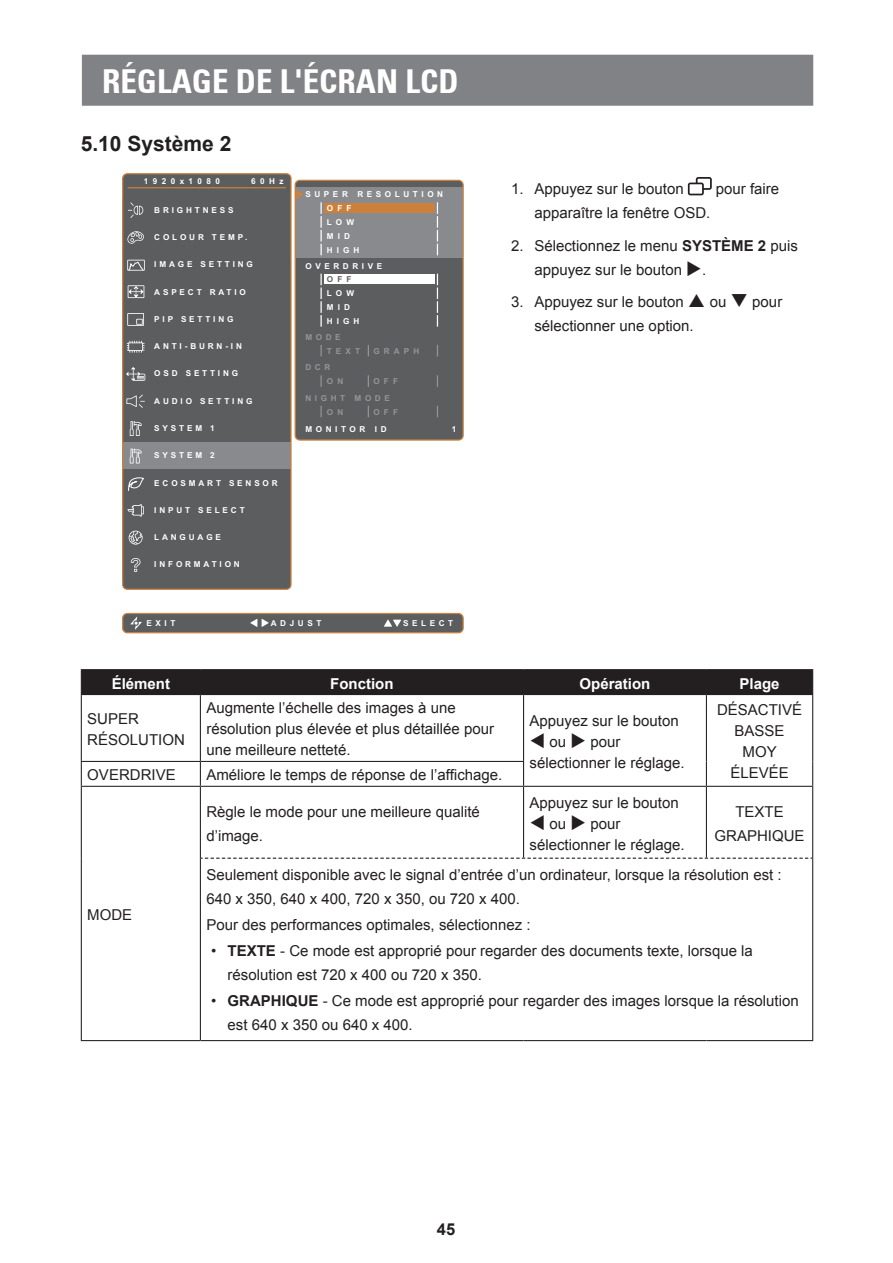
<style>
.page{position:relative;width:893px;height:1263px;background:#fff}
.page>*{position:absolute;margin:0;border:0;box-sizing:border-box;transform-origin:0 0}
.t1{font:700 condensed 33px "Univers 67";color:#fff}
.Head1_NonTOC{font:700 21px "Arial";color:#231f20}
.t2{font:700 16.5px "Arial";color:#231f20}
.Body{font:15px/21px "Arial";color:#231f20}
.Numbered_OSD{font:15px/24px "Arial";color:#231f20}
.Body-2{font:700 15px "Arial";color:#fff}
.t3{font:700 8.1px "Arial";letter-spacing:.35em;color:#fff}
.t4{font:700 8.1px/13.8px "Arial";letter-spacing:.44em;color:#fff}
.t5{font:700 8.1px/13.8px "Arial";letter-spacing:.44em;color:#949598}
.t6{font:700 8.1px/13.8px "Arial";letter-spacing:.5em;color:#fff}
.t7{font:700 8.1px "Arial";letter-spacing:.54em;color:#fff}
.t8{font:700 8.1px/13.8px "Arial";letter-spacing:.47em;color:#949598}
.s1{color:#5b5d5f}
.s2{font-weight:700}
</style>
<div class="page">
<div style="left:82px;top:55px;width:731px;height:51px;background:#808285;border:2px solid #808285"></div>
<div style="left:123px;top:613px;width:340px;height:20px;background:#5b5d5f;border-radius:5px"></div>
<div style="left:122px;top:613px;width:342px;height:20px;border:1px solid #cb813b;border-radius:5px"></div>
<svg style="left:130px;top:617px;width:12px;height:13px"></svg>
<svg style="left:384px;top:620px;width:17px;height:7px"></svg>
<svg style="left:250px;top:619px;width:19px;height:8px"></svg>
<svg style="left:122px;top:173px;width:170px;height:417px;background:#616161"></svg>
<svg style="left:128px;top:202px;width:15px;height:16px"></svg>
<svg style="left:127px;top:231px;width:17px;height:13px"></svg>
<svg style="left:127px;top:504px;width:17px;height:12px"></svg>
<svg style="left:129px;top:531px;width:14px;height:14px"></svg>
<svg style="left:131px;top:558px;width:10px;height:14px"></svg>
<svg style="left:126px;top:367px;width:19px;height:14px"></svg>
<svg style="left:126px;top:395px;width:19px;height:13px"></svg>
<svg style="left:130px;top:448px;width:12px;height:15px"></svg>
<svg style="left:130px;top:421px;width:12px;height:15px"></svg>
<svg style="left:127px;top:313px;width:17px;height:13px"></svg>
<svg style="left:127px;top:341px;width:17px;height:12px"></svg>
<svg style="left:127px;top:260px;width:18px;height:11px"></svg>
<svg style="left:128px;top:285px;width:16px;height:13px"></svg>
<svg style="left:128px;top:476px;width:17px;height:16px"></svg>
<div style="left:295px;top:180px;width:168px;height:260px;background:#5b5d5f;border-radius:5px"></div>
<svg style="left:320px;top:406px;width:2px;height:11px"></svg>
<svg style="left:320px;top:345px;width:2px;height:11px"></svg>
<div style="left:295px;top:187px;width:168px;height:71px;background:#898a8e"></div>
<div style="left:295px;top:180px;width:169px;height:261px;border:1px solid #cb813b;border-radius:5px"></div>
<svg style="left:295px;top:190px;width:9px;height:10px"></svg>
<div style="left:325px;top:203px;width:110px;height:10px;background:#cb813b"></div>
<svg style="left:320px;top:202px;width:2px;height:53px"></svg>
<svg style="left:437px;top:202px;width:1px;height:53px"></svg>
<div style="left:325px;top:274px;width:110px;height:10px;background:#fff"></div>
<svg style="left:320px;top:274px;width:2px;height:53px"></svg>
<svg style="left:437px;top:274px;width:1px;height:53px"></svg>
<svg style="left:320px;top:375px;width:2px;height:12px"></svg>
<svg style="left:368px;top:375px;width:1px;height:12px"></svg>
<svg style="left:437px;top:375px;width:1px;height:12px"></svg>
<svg style="left:688px;top:177px;width:24px;height:18px"></svg>
<hr style="left:81px;top:669px;width:119px;height:1px;background:#231f20">
<hr style="left:200px;top:669px;width:324px;height:1px;background:#231f20">
<hr style="left:524px;top:669px;width:182px;height:1px;background:#231f20">
<hr style="left:706px;top:669px;width:107px;height:1px;background:#231f20">
<div style="left:81px;top:670px;width:732px;height:24px;background:#231f20"></div>
<hr style="left:81px;top:694px;width:119px;height:1px;background:#231f20">
<hr style="left:81px;top:695px;width:1px;height:66px;background:#231f20">
<hr style="left:200px;top:694px;width:324px;height:1px;background:#231f20">
<hr style="left:200px;top:695px;width:1px;height:66px;background:#231f20">
<hr style="left:524px;top:694px;width:182px;height:1px;background:#231f20">
<hr style="left:523px;top:695px;width:1px;height:66px;background:#231f20">
<hr style="left:706px;top:694px;width:107px;height:1px;background:#231f20">
<hr style="left:706px;top:695px;width:1px;height:66px;background:#231f20">
<hr style="left:812px;top:695px;width:1px;height:66px;background:#231f20">
<hr style="left:81px;top:761px;width:119px;height:1px;background:#231f20">
<svg style="left:81px;top:762px;width:1px;height:24px"></svg>
<hr style="left:200px;top:761px;width:324px;height:1px;background:#231f20">
<svg style="left:200px;top:762px;width:1px;height:24px"></svg>
<svg style="left:523px;top:762px;width:1px;height:24px"></svg>
<svg style="left:706px;top:761px;width:1px;height:25px"></svg>
<svg style="left:812px;top:761px;width:1px;height:25px"></svg>
<hr style="left:81px;top:786px;width:119px;height:1px;background:#231f20">
<hr style="left:81px;top:787px;width:1px;height:71px;background:#231f20">
<hr style="left:200px;top:786px;width:324px;height:1px;background:#231f20">
<hr style="left:200px;top:787px;width:1px;height:71px;background:#231f20">
<hr style="left:524px;top:786px;width:182px;height:1px;background:#231f20">
<hr style="left:523px;top:787px;width:1px;height:71px;background:#231f20">
<hr style="left:706px;top:786px;width:107px;height:1px;background:#231f20">
<hr style="left:706px;top:787px;width:1px;height:71px;background:#231f20">
<hr style="left:812px;top:787px;width:1px;height:71px;background:#231f20">
<hr style="left:81px;top:858px;width:1px;height:182px;background:#231f20">
<hr style="left:200px;top:858px;width:1px;height:182px;background:#231f20">
<hr style="left:812px;top:858px;width:1px;height:182px;background:#231f20">
<hr style="left:81px;top:1040px;width:119px;height:1px;background:#231f20">
<hr style="left:200px;top:1040px;width:324px;height:1px;background:#231f20">
<hr style="left:524px;top:1040px;width:182px;height:1px;background:#231f20">
<hr style="left:706px;top:1040px;width:107px;height:1px;background:#231f20">
<svg style="left:201px;top:858px;width:611px;height:1px"></svg>
<h1 class="t1" style="left:102px;top:61px;width:358px">RÉGLAGE DE L'ÉCRAN LCD</h1>
<p class="Head1_NonTOC" style="left:81px;top:130px;width:152px">5.10 Système 2</p>
<p class="t7" style="left:144px;top:176px;width:78px">1920x1080</p>
<p class="t3" style="left:251px;top:176px;width:34px">60Hz</p>
<p class="t3" style="left:154px;top:205px;width:81px">BRIGHTNESS</p>
<p class="t3" style="left:154px;top:232px;width:94px">COLOUR TEMP.</p>
<p class="t3" style="left:154px;top:259px;width:100px">IMAGE SETTING</p>
<p class="t3" style="left:154px;top:286px;width:93px">ASPECT RATIO</p>
<p class="t3" style="left:154px;top:314px;width:81px">PIP SETTING</p>
<p class="t3" style="left:154px;top:341px;width:89px">ANTI-BURN-IN</p>
<p class="t3" style="left:154px;top:368px;width:85px">OSD SETTING</p>
<p class="t3" style="left:154px;top:396px;width:100px">AUDIO SETTING</p>
<p class="t3" style="left:154px;top:423px;width:62px">SYSTEM 1</p>
<p class="t3" style="left:154px;top:450px;width:62px">SYSTEM 2</p>
<p class="t3" style="left:154px;top:477px;width:125px">ECOSMART SENSOR</p>
<p class="t3" style="left:154px;top:505px;width:92px">INPUT SELECT</p>
<p class="t3" style="left:154px;top:532px;width:68px">LANGUAGE</p>
<p class="t3" style="left:154px;top:559px;width:87px">INFORMATION</p>
<p class="t4" style="left:327px;top:188px;width:118px;text-indent:-21px">SUPER RESOLUTION<br>OFF<br>LOW<br>MID<br>HIGH</p>
<p class="t6" style="left:327px;top:259px;width:57px;text-indent:-21px">OVERDRIVE<br><span class="s1">OFF<br></span>LOW<br>MID<br>HIGH</p>
<p class="t8" style="left:327px;top:330px;width:35px;text-indent:-21px">MODE<br>TEXT</p>
<p class="t5" style="left:327px;top:361px;width:18px;text-indent:-21px">DCR<br>O N</p>
<p class="t5" style="left:373px;top:344px;width:47px">GRAPH</p>
<p class="t5" style="left:373px;top:375px;width:26px">OFF</p>
<p class="t5" style="left:327px;top:391px;width:65px;text-indent:-21px">NIGHT MODE<br>O N</p>
<p class="t5" style="left:373px;top:405px;width:26px">OFF</p>
<p class="t4" style="left:305px;top:422px;width:83px">MONITOR ID</p>
<p class="t3" style="left:452px;top:423px;width:6px">1</p>
<p class="t3" style="left:146px;top:618px;width:30px">EXIT</p>
<p class="t3" style="left:271px;top:618px;width:52px">ADJUST</p>
<p class="t3" style="left:403px;top:618px;width:52px">SELECT</p>
<p class="Numbered_OSD" style="left:511px;top:177px;width:174px">1. Appuyez sur le bouton</p>
<p class="Numbered_OSD" style="left:716px;top:177px;width:65px">pour faire</p>
<p class="Numbered_OSD" style="left:534px;top:201px;width:177px">apparaître la fenêtre OSD.</p>
<p class="Numbered_OSD" style="left:534px;top:234px;width:265px;text-indent:-23px">2. Sélectionnez le menu <span class="s2">SYSTÈME 2</span> puis appuyez sur le bouton ◆.</p>
<p class="Numbered_OSD" style="left:511px;top:290px;width:174px">3. Appuyez sur le bouton</p>
<p class="Numbered_OSD" style="left:710px;top:290px;width:74px">ou ❑ pour</p>
<p class="Numbered_OSD" style="left:534px;top:314px;width:161px">sélectionner une option.</p>
<p class="Body-2" style="left:112px;top:673px;width:60px">Élément</p>
<p class="Body-2" style="left:330px;top:673px;width:65px">Fonction</p>
<p class="Body-2" style="left:580px;top:673px;width:72px">Opération</p>
<p class="Body-2" style="left:739px;top:673px;width:42px">Plage</p>
<p class="Body" style="left:87px;top:708px;width:99px">SUPER<br>RÉSOLUTION</p>
<p class="Body" style="left:206px;top:698px;width:289px">Augmente l’échelle des images à une résolution plus élevée et plus détaillée pour une meilleure netteté.</p>
<p class="Body" style="left:717px;top:700px;width:87px">DÉSACTIVÉ</p>
<p class="Body" style="left:734px;top:721px;width:52px">BASSE</p>
<p class="Body" style="left:743px;top:742px;width:36px">MOY</p>
<p class="Body" style="left:530px;top:710px;width:151px">Appuyez sur le bouton</p>
<p class="Body" style="left:530px;top:731px;width:157px">▼ ou ◆ pour sélectionner le réglage.</p>
<p class="Body" style="left:87px;top:765px;width:90px">OVERDRIVE</p>
<p class="Body" style="left:206px;top:765px;width:297px">Améliore le temps de réponse de l’affichage.</p>
<p class="Body" style="left:730px;top:763px;width:60px">ÉLEVÉE</p>
<p class="Body" style="left:87px;top:904px;width:47px">MODE</p>
<p class="Body" style="left:530px;top:792px;width:151px">Appuyez sur le bouton</p>
<p class="Body" style="left:530px;top:813px;width:157px">▼ ou ◆ pour sélectionner le réglage.</p>
<p class="Body" style="left:206px;top:799px;width:275px;line-height:24px">Règle le mode pour une meilleure qualité d’image.</p>
<p class="Body" style="left:735px;top:801px;width:50px">TEXTE</p>
<p class="Body" style="left:715px;top:825px;width:92px">GRAPHIQUE</p>
<p class="Body" style="left:206px;top:862px;width:577px;line-height:24px">Seulement disponible avec le signal d’entrée d’un ordinateur, lorsque la résolution est :<br>640 x 350, 640 x 400, 720 x 350, ou 720 x 400.</p>
<p class="Body" style="left:206px;top:914px;width:326px">Pour des performances optimales, sélectionnez :</p>
<p class="Body" style="left:228px;top:939px;width:527px;line-height:24px;text-indent:-16px">• <span class="s2">TEXTE</span> - Ce mode est approprié pour regarder des documents texte, lorsque la résolution est 720 x 400 ou 720 x 350.</p>
<p class="Body" style="left:228px;top:989px;width:573px;line-height:24px;text-indent:-16px">• <span class="s2">GRAPHIQUE</span> - Ce mode est approprié pour regarder des images lorsque la résolution est 640 x 350 ou 640 x 400.</p>
<p class="t2" style="left:437px;top:1218px;width:20px">45</p>
</div>
